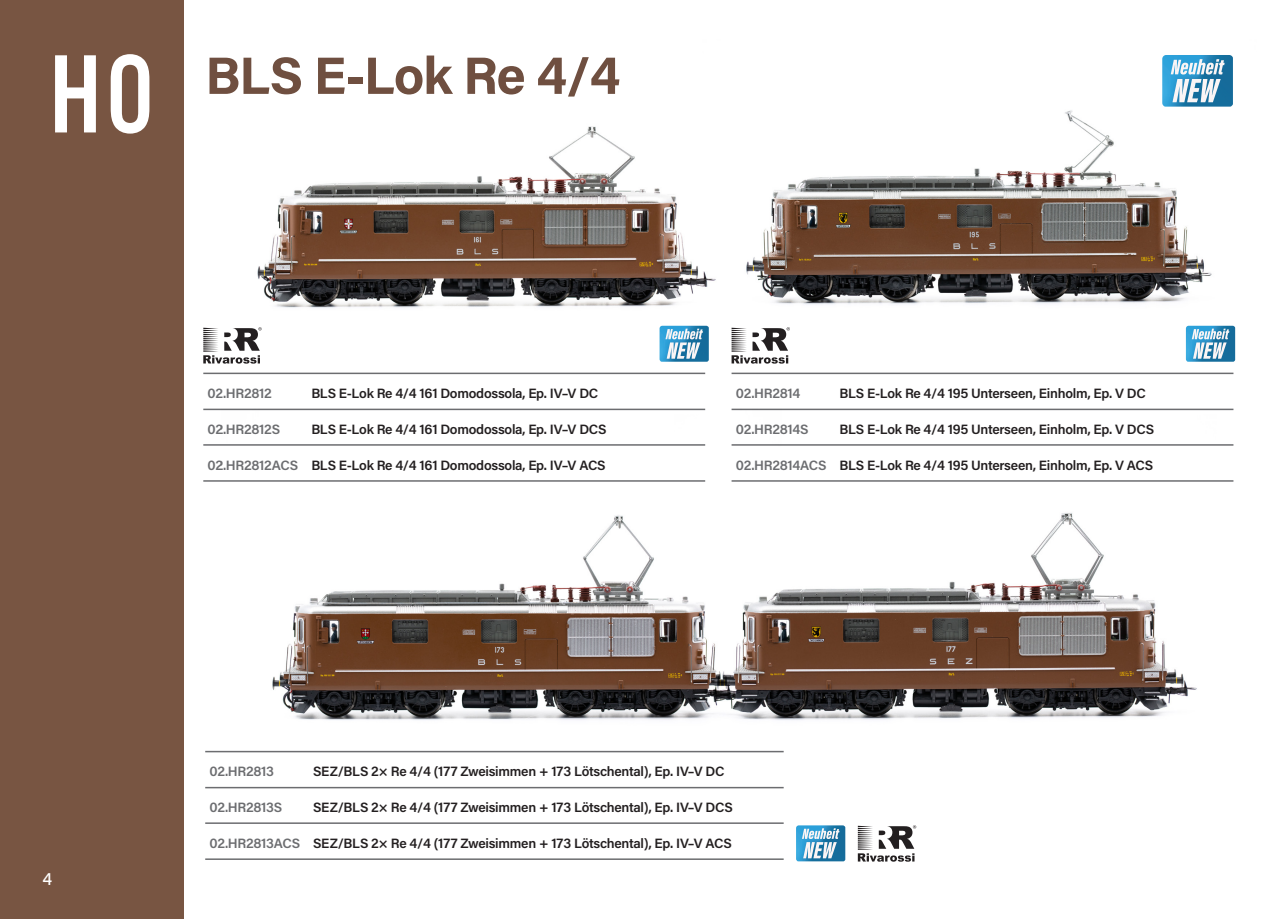
<style>
.page{position:relative;width:1276px;height:919px;background:#fff}
.page>*{position:absolute;margin:0;border:0;box-sizing:border-box;transform-origin:0 0}
.t1{font:115.65px "Alternate Got No 3 D";color:#fff}
.Produktname{font:700 52.5px "Acumin Pro";letter-spacing:-.02em;color:#6f4f40}
.t2{font:500 18px "Acumin Pro";color:#fff}
.Produktname-2{font:600 13.5px "Acumin Pro";letter-spacing:-.02em;color:#231f20}
.Produktname-3{font:600 13.5px "Acumin Pro";letter-spacing:-.02em;color:#6c6d70}
.s1{color:#6c6d70}
</style>
<div class="page">
<img style="left:203px;top:126px;width:490px;height:285px">
<img style="left:693px;top:110px;width:543px;height:301px">
<div style="left:0;top:0;width:184px;height:918px;background:#785542"></div>
<img style="left:659px;top:326px;width:50px;height:36px">
<svg style="left:665px;top:328px;width:38px;height:30px"></svg>
<img style="left:796px;top:825px;width:49px;height:36px">
<svg style="left:802px;top:828px;width:37px;height:30px"></svg>
<img style="left:1186px;top:326px;width:49px;height:36px">
<svg style="left:1191px;top:328px;width:38px;height:30px"></svg>
<svg style="left:731px;top:327px;width:59px;height:36px"></svg>
<svg style="left:203px;top:327px;width:59px;height:36px"></svg>
<svg style="left:858px;top:825px;width:58px;height:36px"></svg>
<hr style="left:203px;top:372px;width:502px;height:2px;background:#6c6d70">
<hr style="left:203px;top:408px;width:502px;height:2px;background:#6c6d70">
<hr style="left:203px;top:444px;width:502px;height:1px;background:#6c6d70">
<hr style="left:203px;top:480px;width:502px;height:1px;background:#6c6d70">
<hr style="left:731px;top:372px;width:502px;height:2px;background:#6c6d70">
<hr style="left:731px;top:408px;width:502px;height:2px;background:#6c6d70">
<hr style="left:731px;top:444px;width:502px;height:1px;background:#6c6d70">
<hr style="left:731px;top:480px;width:502px;height:1px;background:#6c6d70">
<hr style="left:205px;top:750px;width:578px;height:2px;background:#6c6d70">
<hr style="left:205px;top:786px;width:578px;height:2px;background:#6c6d70">
<hr style="left:205px;top:822px;width:578px;height:1px;background:#6c6d70">
<hr style="left:205px;top:858px;width:578px;height:1px;background:#6c6d70">
<img style="left:1162px;top:55px;width:71px;height:52px">
<svg style="left:1170px;top:59px;width:54px;height:43px"></svg>
<img style="left:781px;top:444px;width:436px;height:276px">
<img style="left:221px;top:408px;width:560px;height:312px">
<p class="t1" style="left:49px;top:33px;width:106px">H0</p>
<p class="Produktname" style="left:205px;top:39px;width:417px">BLS E-Lok Re 4/4</p>
<p class="Produktname-3" style="left:207px;top:383px;width:66px">02.HR2812</p>
<p class="Produktname-2" style="left:311px;top:383px;width:289px">BLS E-Lok Re 4/4 161 Domodossola, Ep. IV–V DC</p>
<p class="Produktname-3" style="left:207px;top:419px;width:74px">02.HR2812S</p>
<p class="Produktname-2" style="left:311px;top:419px;width:297px">BLS E-Lok Re 4/4 161 Domodossola, Ep. IV–V DCS</p>
<p class="Produktname-2" style="left:207px;top:455px;width:400px"><span class="s1">02.HR2812ACS</span> BLS E-Lok Re 4/4 161 Domodossola, Ep. IV–V ACS</p>
<p class="Produktname-3" style="left:736px;top:383px;width:66px">02.HR2814</p>
<p class="Produktname-2" style="left:839px;top:383px;width:308px">BLS E-Lok Re 4/4 195 Unterseen, Einholm, Ep. V DC</p>
<p class="Produktname-3" style="left:736px;top:419px;width:74px">02.HR2814S</p>
<p class="Produktname-2" style="left:839px;top:419px;width:316px">BLS E-Lok Re 4/4 195 Unterseen, Einholm, Ep. V DCS</p>
<p class="Produktname-2" style="left:736px;top:455px;width:419px"><span class="s1">02.HR2814ACS</span> BLS E-Lok Re 4/4 195 Unterseen, Einholm, Ep. V ACS</p>
<p class="t2" style="left:43px;top:866px;width:11px">4</p>
<p class="Produktname-3" style="left:209px;top:761px;width:66px">02.HR2813</p>
<p class="Produktname-2" style="left:313px;top:761px;width:413px">SEZ/BLS 2× Re 4/4 (177 Zweisimmen + 173 Lötschental), Ep. IV–V DC</p>
<p class="Produktname-3" style="left:209px;top:797px;width:74px">02.HR2813S</p>
<p class="Produktname-2" style="left:313px;top:797px;width:421px">SEZ/BLS 2× Re 4/4 (177 Zweisimmen + 173 Lötschental), Ep. IV–V DCS</p>
<p class="Produktname-2" style="left:209px;top:833px;width:524px"><span class="s1">02.HR2813ACS</span> SEZ/BLS 2× Re 4/4 (177 Zweisimmen + 173 Lötschental), Ep. IV–V ACS</p>
</div>
